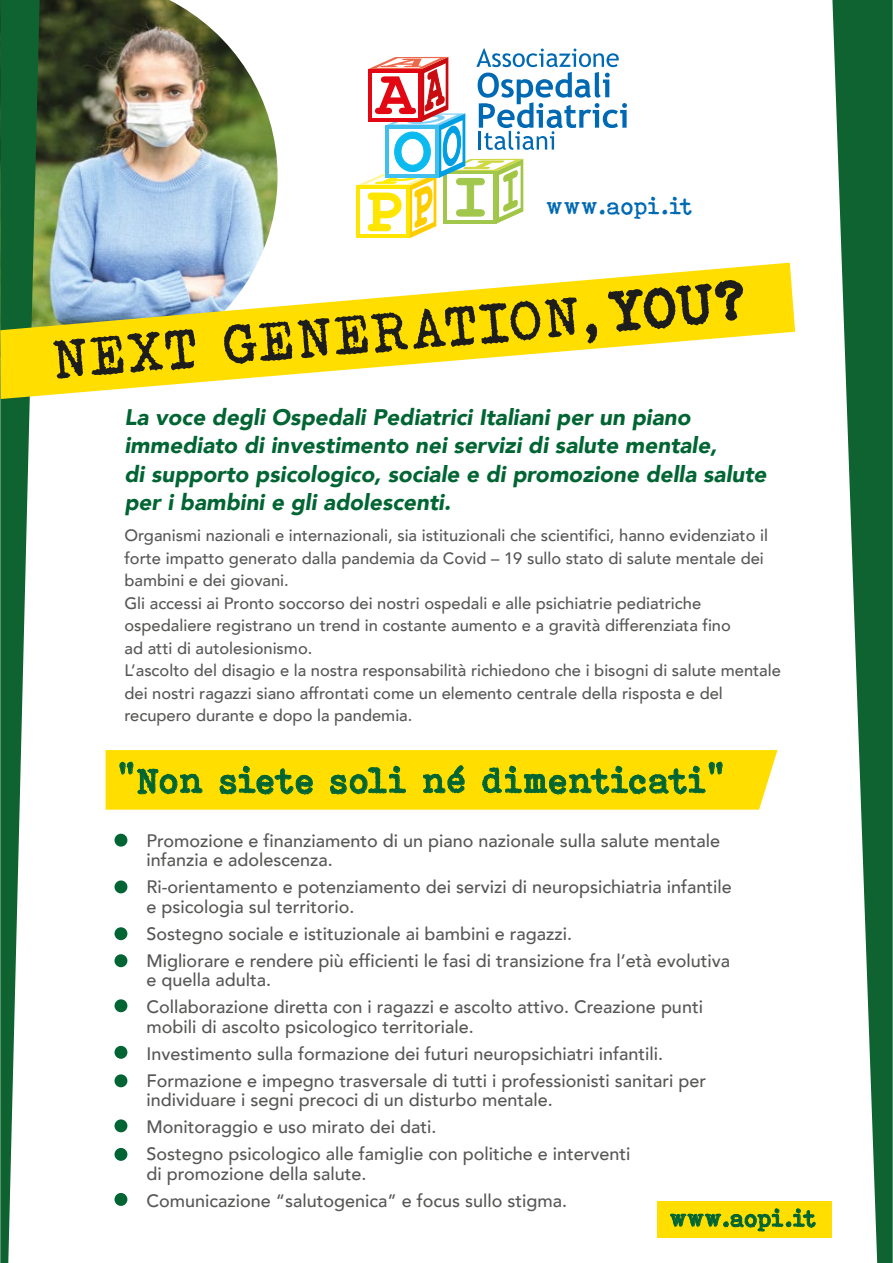
<style>
.page{position:relative;width:893px;height:1263px;background:#fff}
.page>*{position:absolute;margin:0;border:0;box-sizing:border-box;transform-origin:0 0}
.t1{font:36px "Bohemiantypewriter";color:#006533}
.t2{font:24px "Bohemiantypewriter";letter-spacing:-.005em;color:#0069b4}
.t3{font:24px "Bohemiantypewriter";letter-spacing:-.005em;color:#006533}
.t4{font:italic 900 22.5px/28.5px "Avenir";color:#006533}
.t5{font:500 18px/27px "Avenir";color:#575756}
.t6{font:500 16.5px/22.5px "Avenir";color:#575756}
</style>
<div class="page">
<div style="left:657px;top:1201px;width:175px;height:37px;background:#ffde00"></div>
<img style="left:40px;top:0;width:238px;height:263px">
<svg style="left:0;top:0;width:40px;height:1263px;fill:#0e6331"></svg>
<svg style="left:832px;top:0;width:61px;height:1263px;fill:#0e6331"></svg>
<svg style="left:106px;top:750px;width:671px;height:60px;background:#edd608"></svg>
<svg style="left:670px;top:1208px;width:146px;height:23px"></svg>
<div style="left:114px;top:834px;width:13px;height:13px;background:#006533;border-radius:50%"></div>
<div style="left:114px;top:880px;width:13px;height:13px;background:#006533;border-radius:50%"></div>
<div style="left:114px;top:927px;width:13px;height:13px;background:#006533;border-radius:50%"></div>
<div style="left:114px;top:954px;width:13px;height:13px;background:#006533;border-radius:50%"></div>
<div style="left:114px;top:999px;width:13px;height:13px;background:#006533;border-radius:50%"></div>
<div style="left:114px;top:1046px;width:13px;height:13px;background:#006533;border-radius:50%"></div>
<div style="left:114px;top:1074px;width:13px;height:13px;background:#006533;border-radius:50%"></div>
<div style="left:114px;top:1119px;width:13px;height:13px;background:#006533;border-radius:50%"></div>
<div style="left:114px;top:1148px;width:13px;height:13px;background:#006533;border-radius:50%"></div>
<div style="left:114px;top:1193px;width:13px;height:13px;background:#006533;border-radius:50%"></div>
<svg style="left:0;top:263px;width:795px;height:136px"></svg>
<svg style="left:53px;top:329px;width:142px;height:50px;background:#b49e08"></svg>
<svg style="left:224px;top:318px;width:105px;height:46px;background:#aa9509"></svg>
<svg style="left:335px;top:48px;width:409px;height:307px"></svg>
<h2 class="t2" style="left:547px;top:192px;width:148px">www.aopi.it</h2>
<p class="t4" style="left:124px;top:402px;width:644px">La voce degli Ospedali Pediatrici Italiani per un piano immediato di investimento nei servizi di salute mentale,<br>di supporto psicologico, sociale e di promozione della salute per i bambini e gli adolescenti.</p>
<p class="t6" style="left:124px;top:523px;width:658px">Organismi nazionali e internazionali, sia istituzionali che scientifici, hanno evidenziato il forte impatto generato dalla pandemia da Covid – 19 sullo stato di salute mentale dei bambini e dei giovani.<br>Gli accessi ai Pronto soccorso dei nostri ospedali e alle psichiatrie pediatriche ospedaliere registrano un trend in costante aumento e a gravità differenziata fino<br>ad atti di autolesionismo.<br>L’ascolto del disagio e la nostra responsabilità richiedono che i bisogni di salute mentale dei nostri ragazzi siano affrontati come un elemento centrale della risposta e del recupero durante e dopo la pandemia.</p>
<h1 class="t1" style="left:120px;top:760px;width:607px">“Non siete soli né dimenticati”</h1>
<p class="t5" style="left:146px;top:829px;width:575px;line-height:19.5px">Promozione e finanziamento di un piano nazionale sulla salute mentale infanzia e adolescenza.</p>
<p class="t5" style="left:146px;top:876px;width:587px;line-height:19.5px">Ri-orientamento e potenziamento dei servizi di neuropsichiatria infantile e psicologia sul territorio.</p>
<p class="t5" style="left:146px;top:919px;width:585px">Sostegno sociale e istituzionale ai bambini e ragazzi.<br>Migliorare e rendere più efficienti le fasi di transizione fra l’età evolutiva</p>
<p class="t5" style="left:146px;top:965px;width:558px">e quella adulta.<br>Collaborazione diretta con i ragazzi e ascolto attivo. Creazione punti</p>
<p class="t5" style="left:146px;top:1012px;width:561px">mobili di ascolto psicologico territoriale.<br>Investimento sulla formazione dei futuri neuropsichiatri infantili.<br>Formazione e impegno trasversale di tutti i professionisti sanitari per</p>
<p class="t5" style="left:146px;top:1085px;width:486px">individuare i segni precoci di un disturbo mentale.<br>Monitoraggio e uso mirato dei dati.<br>Sostegno psicologico alle famiglie con politiche e interventi</p>
<p class="t5" style="left:146px;top:1159px;width:422px">di promozione della salute.<br>Comunicazione “salutogenica” e focus sullo stigma.</p>
<h2 class="t3" style="left:671px;top:1204px;width:148px">www.aopi.it</h2>
</div>
